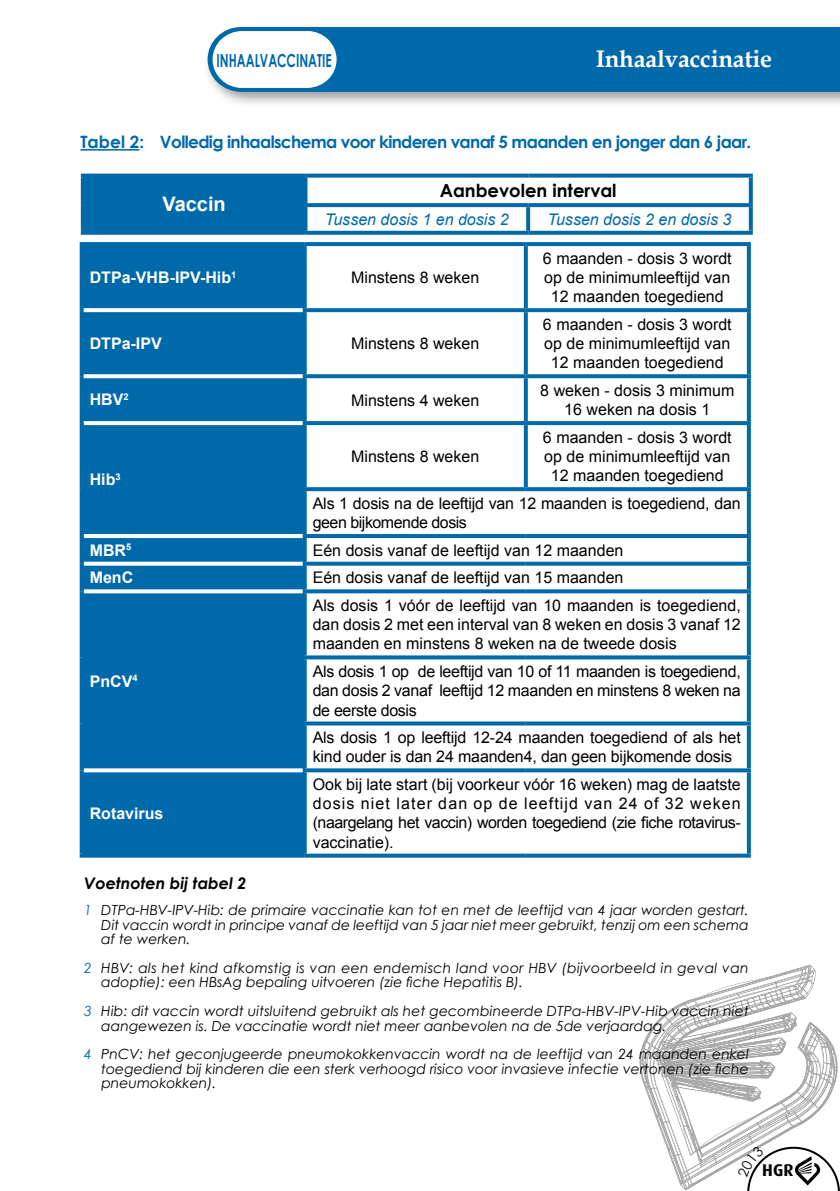
<style>
.page{position:relative;width:840px;height:1191px;background:#fff}
.page>*{position:absolute;margin:0;border:0;box-sizing:border-box;transform-origin:0 0}
.t1{font:700 24px "Book Antiqua";letter-spacing:-.01em;color:#fff}
.t2{font:700 20px "Arial";color:#fff}
.t3{font:700 18px "Century Gothic";color:#000}
.t4{font:700 18px "Century Gothic";color:#0069aa;scale:.67 1}
.t5{font:700 17px "Century Gothic";letter-spacing:-.04em;color:#0069aa}
.t6{font:700 17px "Dax";color:#000}
.t7{font:16px/19.2px "Arial";color:#000;text-align:center}
.t8{font:700 16px "Arial";color:#fff}
.t9{font:italic 16px "Arial";color:#0069aa}
.t10{font:italic 700 16px "Century Gothic";color:#000}
.t11{font:italic 14px/14.4px "Century Gothic";color:#000;text-align:justify}
.t12{font:italic 14px/14.4px "Century Gothic";letter-spacing:.02em;color:#000}
.s1{color:#0069aa}
</style>
<div class="page">
<div style="left:203px;top:22px;width:636px;height:87px;background:#000;opacity:.4"></div>
<div style="left:207px;top:27px;width:632px;height:65px;background:#0069aa"></div>
<svg style="left:212px;top:31px;width:124px;height:57px"></svg>
<hr style="left:80px;top:149px;width:59px;height:2px;background:#0069aa">
<div style="left:84px;top:246px;width:218px;height:607px;background:#0069aa"></div>
<svg style="left:304px;top:242px;width:221px;height:4px"></svg>
<svg style="left:525px;top:242px;width:225px;height:4px"></svg>
<svg style="left:523px;top:246px;width:4px;height:62px"></svg>
<svg style="left:746px;top:246px;width:4px;height:62px"></svg>
<svg style="left:302px;top:308px;width:223px;height:4px"></svg>
<svg style="left:525px;top:308px;width:225px;height:4px"></svg>
<svg style="left:523px;top:312px;width:4px;height:62px"></svg>
<svg style="left:746px;top:312px;width:4px;height:62px"></svg>
<svg style="left:302px;top:374px;width:223px;height:4px"></svg>
<svg style="left:525px;top:374px;width:225px;height:4px"></svg>
<svg style="left:523px;top:378px;width:4px;height:43px"></svg>
<svg style="left:746px;top:378px;width:4px;height:43px"></svg>
<svg style="left:302px;top:421px;width:223px;height:4px"></svg>
<svg style="left:525px;top:421px;width:225px;height:4px"></svg>
<svg style="left:523px;top:425px;width:4px;height:62px"></svg>
<svg style="left:746px;top:425px;width:4px;height:62px"></svg>
<svg style="left:302px;top:487px;width:223px;height:4px"></svg>
<svg style="left:525px;top:487px;width:225px;height:4px"></svg>
<svg style="left:746px;top:491px;width:4px;height:43px"></svg>
<hr style="left:302px;top:534px;width:223px;height:4px;background:#0069aa">
<hr style="left:525px;top:534px;width:225px;height:4px;background:#0069aa">
<svg style="left:746px;top:538px;width:4px;height:23px"></svg>
<svg style="left:302px;top:561px;width:223px;height:4px"></svg>
<svg style="left:525px;top:561px;width:225px;height:4px"></svg>
<svg style="left:746px;top:565px;width:4px;height:24px"></svg>
<svg style="left:302px;top:589px;width:223px;height:4px"></svg>
<svg style="left:525px;top:589px;width:225px;height:4px"></svg>
<svg style="left:746px;top:593px;width:4px;height:62px"></svg>
<svg style="left:302px;top:655px;width:223px;height:4px"></svg>
<svg style="left:525px;top:655px;width:225px;height:4px"></svg>
<svg style="left:746px;top:659px;width:4px;height:62px"></svg>
<svg style="left:302px;top:721px;width:223px;height:4px"></svg>
<svg style="left:525px;top:721px;width:225px;height:4px"></svg>
<svg style="left:746px;top:725px;width:4px;height:43px"></svg>
<hr style="left:80px;top:770px;width:4px;height:83px;background:#0069aa">
<svg style="left:302px;top:768px;width:223px;height:4px"></svg>
<hr style="left:302px;top:772px;width:4px;height:81px;background:#0069aa">
<svg style="left:525px;top:768px;width:225px;height:4px"></svg>
<svg style="left:746px;top:772px;width:4px;height:81px"></svg>
<hr style="left:80px;top:853px;width:224px;height:4px;background:#0069aa">
<svg style="left:304px;top:853px;width:221px;height:4px"></svg>
<svg style="left:525px;top:853px;width:225px;height:4px"></svg>
<hr style="left:80px;top:310px;width:4px;height:66px;background:#0069aa">
<hr style="left:302px;top:312px;width:4px;height:62px;background:#0069aa">
<hr style="left:80px;top:376px;width:4px;height:47px;background:#0069aa">
<hr style="left:302px;top:378px;width:4px;height:43px;background:#0069aa">
<svg style="left:84px;top:374px;width:218px;height:4px"></svg>
<svg style="left:84px;top:421px;width:218px;height:4px"></svg>
<hr style="left:84px;top:534px;width:218px;height:4px;background:#fff">
<svg style="left:84px;top:561px;width:218px;height:4px"></svg>
<svg style="left:84px;top:589px;width:218px;height:4px"></svg>
<svg style="left:84px;top:768px;width:218px;height:4px"></svg>
<hr style="left:80px;top:423px;width:4px;height:66px;background:#0069aa">
<hr style="left:302px;top:425px;width:4px;height:62px;background:#0069aa">
<hr style="left:80px;top:489px;width:4px;height:47px;background:#0069aa">
<hr style="left:302px;top:491px;width:4px;height:43px;background:#0069aa">
<hr style="left:80px;top:536px;width:4px;height:27px;background:#0069aa">
<hr style="left:302px;top:538px;width:4px;height:23px;background:#0069aa">
<hr style="left:80px;top:563px;width:4px;height:28px;background:#0069aa">
<hr style="left:302px;top:565px;width:4px;height:24px;background:#0069aa">
<hr style="left:80px;top:591px;width:4px;height:66px;background:#0069aa">
<hr style="left:302px;top:593px;width:4px;height:62px;background:#0069aa">
<hr style="left:80px;top:657px;width:4px;height:66px;background:#0069aa">
<hr style="left:302px;top:659px;width:4px;height:62px;background:#0069aa">
<hr style="left:80px;top:723px;width:4px;height:47px;background:#0069aa">
<hr style="left:302px;top:725px;width:4px;height:43px;background:#0069aa">
<svg style="left:80px;top:242px;width:224px;height:4px"></svg>
<hr style="left:80px;top:246px;width:4px;height:64px;background:#0069aa">
<hr style="left:302px;top:246px;width:4px;height:62px;background:#0069aa">
<svg style="left:84px;top:308px;width:218px;height:4px"></svg>
<div style="left:83px;top:176px;width:222px;height:57px;background:#0069aa"></div>
<hr style="left:81px;top:174px;width:224px;height:4px;background:#0069aa">
<hr style="left:81px;top:178px;width:4px;height:27px;background:#0069aa">
<svg style="left:305px;top:174px;width:223px;height:4px"></svg>
<hr style="left:303px;top:178px;width:4px;height:25px;background:#0069aa">
<svg style="left:528px;top:174px;width:224px;height:4px"></svg>
<svg style="left:748px;top:178px;width:4px;height:25px"></svg>
<hr style="left:81px;top:205px;width:4px;height:26px;background:#0069aa">
<svg style="left:305px;top:203px;width:223px;height:4px"></svg>
<hr style="left:303px;top:207px;width:4px;height:24px;background:#0069aa">
<svg style="left:528px;top:203px;width:224px;height:4px"></svg>
<svg style="left:526px;top:207px;width:4px;height:24px"></svg>
<svg style="left:748px;top:207px;width:4px;height:24px"></svg>
<svg style="left:81px;top:231px;width:224px;height:4px"></svg>
<svg style="left:305px;top:231px;width:223px;height:4px"></svg>
<svg style="left:528px;top:231px;width:224px;height:4px"></svg>
<svg style="left:639px;top:965px;width:200px;height:226px"></svg>
<p class="t4" style="left:216px;top:46px;width:173px">INHAALVACCINATIE</p>
<h1 class="t1" style="left:595px;top:42px;width:178px">Inhaalvaccinatie</h1>
<p class="t5" style="left:80px;top:129px;width:672px">Tabel 2: Volledig inhaalschema voor kinderen vanaf 5 maanden en jonger dan 6 jaar.</p>
<p class="t2" style="left:162px;top:191px;width:65px">Vaccin</p>
<p class="t3" style="left:439px;top:177px;width:178px">Aanbevolen interval</p>
<p class="t9" style="left:324px;top:209px;width:185px">Tussen dosis 1 en dosis 2</p>
<p class="t9" style="left:547px;top:209px;width:185px">Tussen dosis 2 en dosis 3</p>
<p class="t8" style="left:90px;top:267px;width:148px">DTPa-VHB-IPV-Hib<sup>1</sup></p>
<p class="t7" style="left:351px;top:268px;width:130px">Minstens 8 weken</p>
<p class="t8" style="left:90px;top:333px;width:74px">DTPa-IPV</p>
<p class="t7" style="left:351px;top:334px;width:130px">Minstens 8 weken</p>
<p class="t7" style="left:542px;top:249px;width:190px">6 maanden - dosis 3 wordt op de minimumleeftijd van<br>12 maanden toegediend</p>
<p class="t7" style="left:542px;top:315px;width:190px">6 maanden - dosis 3 wordt op de minimumleeftijd van<br>12 maanden toegediend</p>
<p class="t8" style="left:90px;top:389px;width:40px">HBV<sup>2</sup></p>
<p class="t7" style="left:351px;top:390px;width:130px">Minstens 4 weken</p>
<p class="t7" style="left:540px;top:381px;width:195px">8 weken - dosis 3 minimum<br>16 weken na dosis 1</p>
<p class="t8" style="left:90px;top:469px;width:32px">Hib<sup>3</sup></p>
<p class="t7" style="left:542px;top:428px;width:190px">6 maanden - dosis 3 wordt op de minimumleeftijd van<br>12 maanden toegediend</p>
<p class="t7" style="left:312px;top:494px;width:429px;text-align:left">Als 1 dosis na de leeftijd van 12 maanden is toegediend, dan geen bijkomende dosis</p>
<p class="t7" style="left:351px;top:447px;width:130px">Minstens 8 weken</p>
<p class="t8" style="left:90px;top:539px;width:43px">MBR<sup>5</sup></p>
<p class="t7" style="left:312px;top:540px;width:312px">Eén dosis vanaf de leeftijd van 12 maanden</p>
<p class="t8" style="left:90px;top:567px;width:45px">MenC</p>
<p class="t7" style="left:312px;top:568px;width:312px">Eén dosis vanaf de leeftijd van 15 maanden</p>
<p class="t8" style="left:90px;top:670px;width:49px">PnCV<sup>4</sup></p>
<p class="t8" style="left:90px;top:802px;width:75px">Rotavirus</p>
<p class="t7" style="left:312px;top:596px;width:429px;text-align:justify">Als dosis 1 vóór de leeftijd van 10 maanden is toegediend, dan dosis 2 met een interval van 8 weken en dosis 3 vanaf 12 maanden en minstens 8 weken na de tweede dosis</p>
<p class="t7" style="left:312px;top:662px;width:429px;text-align:justify">Als dosis 1 op de leeftijd van 10 of 11 maanden is toegediend, dan dosis 2 vanaf leeftijd 12 maanden en minstens 8 weken na de eerste dosis</p>
<p class="t7" style="left:312px;top:728px;width:429px;text-align:left">Als dosis 1 op leeftijd 12-24 maanden toegediend of als het kind ouder is dan 24 maanden4, dan geen bijkomende dosis</p>
<p class="t7" style="left:312px;top:775px;width:429px;text-align:justify">Ook bij late start (bij voorkeur vóór 16 weken) mag de laatste dosis niet later dan op de leeftijd van 24 of 32 weken (naargelang het vaccin) worden toegediend (zie fiche rotavirus&shy;vaccinatie).</p>
<p class="t10" style="left:84px;top:871px;width:163px">Voetnoten bij tabel 2</p>
<p class="t11" style="left:101px;top:902px;width:648px;text-indent:-17px"><span class="s1">1</span> DTPa-HBV-IPV-Hib: de primaire vaccinatie kan tot en met de leeftijd van 4 jaar worden gestart.<br>Dit vaccin wordt in principe vanaf de leeftijd van 5 jaar niet meer gebruikt, tenzij om een schema af te werken.</p>
<p class="t12" style="left:101px;top:960px;width:648px;text-indent:-17px"><span class="s1">2</span> HBV: als het kind afkomstig is van een endemisch land voor HBV (bijvoorbeeld in geval van adoptie): een HBsAg bepaling uitvoeren (zie fiche Hepatitis B).</p>
<p class="t11" style="left:101px;top:1003px;width:648px;text-indent:-17px"><span class="s1">3</span> Hib: dit vaccin wordt uitsluitend gebruikt als het gecombineerde DTPa-HBV-IPV-Hib vaccin niet aangewezen is. De vaccinatie wordt niet meer aanbevolen na de 5de verjaardag.</p>
<p class="t11" style="left:101px;top:1046px;width:648px;text-indent:-17px"><span class="s1">4</span> PnCV: het geconjugeerde pneumokokkenvaccin wordt na de leeftijd van 24 maanden enkel toegediend bij kinderen die een sterk verhoogd risico voor invasieve infectie vertonen (zie fiche pneumokokken).</p>
<p class="t6" style="left:761px;top:1160px;width:33px">HGR</p>
</div>
